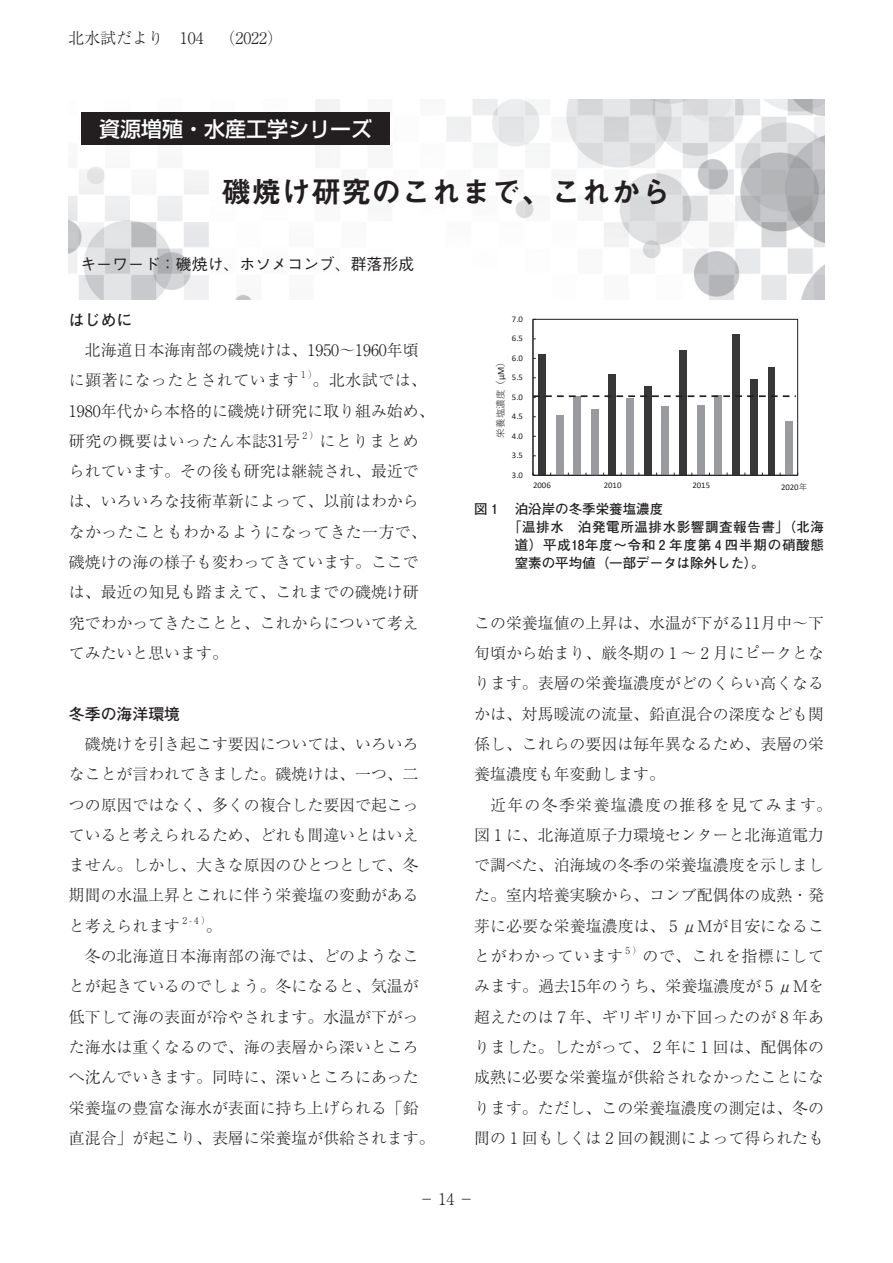
<style>
.page{position:relative;width:893px;height:1263px;background:#fff}
.page>*{position:absolute;margin:0;border:0;box-sizing:border-box;transform-origin:0 0}
.大タイトル{font:30px "Midashi Go Pro MB31";color:#231f20}
.シリーズ{font:500 21px "Shin Go Pro";color:#fff}
._1-0_本文{font:300 15.9px/30.3px "Ryumin Pro";color:#231f20}
.キーワード_シリーズ{font:500 15.9px "Gothic BBB Pro";color:#231f20}
._1____-G_1Lアキ{font:700 15.9px "Futo Go B101 Pro";color:#231f20}
._1____-G_10_6p{font:700 15.9px "Futo Go B101 Pro";color:#231f20}
._0-3_図題-J{font:700 13.5px/18px "Futo Go B101 Pro";letter-spacing:.005em;color:#231f20;text-align:justify}
.t1{font:9.6px "Yu Gothic";color:#231f20}
._1-0_本文-2{font:300 9.3px "Ryumin Pro";color:#231f20}
.t2{font:8.55px "Calibri";color:#231f20}
.s1{font-family:"Calibri"}
.s2{font-family:"Yu Gothic"}
</style>
<div class="page">
<div style="left:533px;top:319px;width:265px;height:157px;border:1px solid #231f20"></div>
<div style="left:538px;top:354px;width:7px;height:121px;background:#373738"></div>
<div style="left:556px;top:415px;width:7px;height:60px;background:#999b9e"></div>
<div style="left:574px;top:396px;width:7px;height:79px;background:#999b9e"></div>
<div style="left:591px;top:409px;width:7px;height:66px;background:#999b9e"></div>
<div style="left:609px;top:374px;width:7px;height:101px;background:#373738"></div>
<div style="left:627px;top:399px;width:7px;height:76px;background:#999b9e"></div>
<div style="left:644px;top:387px;width:7px;height:88px;background:#373738"></div>
<div style="left:662px;top:407px;width:7px;height:68px;background:#999b9e"></div>
<div style="left:679px;top:350px;width:7px;height:125px;background:#373738"></div>
<div style="left:697px;top:405px;width:7px;height:70px;background:#999b9e"></div>
<div style="left:715px;top:395px;width:7px;height:80px;background:#999b9e"></div>
<div style="left:732px;top:334px;width:7px;height:141px;background:#373738"></div>
<div style="left:750px;top:379px;width:7px;height:96px;background:#373738"></div>
<div style="left:768px;top:367px;width:7px;height:108px;background:#373738"></div>
<div style="left:785px;top:421px;width:7px;height:54px;background:#999b9e"></div>
<hr style="left:533px;top:319px;width:1px;height:156px;background:#231f20">
<hr style="left:533px;top:475px;width:265px;height:1px;background:#231f20">
<svg style="left:533px;top:395px;width:263px;height:3px"></svg>
<img style="left:69px;top:100px;width:755px;height:200px">
<div style="left:82px;top:112px;width:308px;height:33px;background:#231f20"></div>
<p class="_1-0_本文" style="left:68px;top:21px;width:216px">北水試だより　104　 （2022）</p>
<p class="シリーズ" style="left:99px;top:111px;width:274px">資源増殖・水産工学シリーズ</p>
<p class="大タイトル" style="left:221px;top:168px;width:451px">磯焼け研究のこれまで、これから</p>
<p class="キーワード_シリーズ" style="left:80px;top:251px;width:335px">キーワード：磯焼け、ホソメコンブ、群落形成</p>
<p class="_1____-G_10_6p" style="left:69px;top:307px;width:65px">はじめに</p>
<p class="_1-0_本文" style="left:69px;top:334px;width:351px;text-indent:16px">北海道日本海南部の磯焼けは、1950～1960年頃に顕著になったとされています</p>
<p class="_1-0_本文-2" style="left:301px;top:368px;width:18px">1 ）</p>
<p class="_1-0_本文" style="left:69px;top:364px;width:367px;text-indent:244px">。北水試では、<br>1980年代から本格的に磯焼け研究に取り組み始め、研究の概要はいったん本誌31号</p>
<p class="_1-0_本文-2" style="left:303px;top:428px;width:18px">2 ）</p>
<p class="_1-0_本文" style="left:69px;top:424px;width:359px;text-indent:251px">にとりまとめられています。その後も研究は継続され、最近では、いろいろな技術革新によって、以前はわからなかったこともわかるようになってきた一方で、磯焼けの海の様子も変わってきています。ここでは、最近の知見も踏まえて、これまでの磯焼け研究でわかってきたことと、これからについて考えてみたいと思います。</p>
<p class="_1____-G_1Lアキ" style="left:69px;top:701px;width:113px">冬季の海洋環境</p>
<p class="_1-0_本文" style="left:69px;top:727px;width:351px;text-align:justify;text-indent:16px">磯焼けを引き起こす要因については、いろいろなことが言われてきました。磯焼けは、一つ、二つの原因ではなく、多くの複合した要因で起こっていると考えられるため、どれも間違いとはいえません。しかし、大きな原因のひとつとして、冬期間の水温上昇とこれに伴う栄養塩の変動があると考えられます</p>
<p class="_1-0_本文-2" style="left:183px;top:913px;width:29px">2-4）</p>
<p class="_1-0_本文" style="left:206px;top:909px;width:17px">。</p>
<p class="_1-0_本文" style="left:69px;top:940px;width:367px;text-indent:16px">冬の北海道日本海南部の海では、どのようなことが起きているのでしょう。冬になると、気温が低下して海の表面が冷やされます。水温が下がった海水は重くなるので、海の表層から深いところへ沈んでいきます。同時に、深いところにあった栄養塩の豊富な海水が表面に持ち上げられる「鉛直混合」が起こり、表層に栄養塩が供給されます。</p>
<p class="t2" style="left:512px;top:313px;width:13px">7.0</p>
<p class="t2" style="left:512px;top:332px;width:13px">6.5</p>
<p class="t2" style="left:512px;top:352px;width:13px">6.0</p>
<p class="t1" style="left:492px;top:437px;width:82px;rotate:-90deg">栄養塩濃度（<span class="s1">μM</span>）</p>
<p class="t2" style="left:512px;top:371px;width:13px">5.5</p>
<p class="t2" style="left:512px;top:391px;width:13px">5.0</p>
<p class="t2" style="left:512px;top:410px;width:13px">4.5</p>
<p class="t2" style="left:512px;top:430px;width:13px">4.0</p>
<p class="t2" style="left:512px;top:449px;width:13px">3.5</p>
<p class="t2" style="left:512px;top:469px;width:13px">3.0</p>
<p class="t2" style="left:533px;top:479px;width:19px">2006</p>
<p class="t2" style="left:604px;top:479px;width:19px">2010</p>
<p class="t2" style="left:692px;top:479px;width:19px">2015</p>
<p class="t2" style="left:781px;top:481px;width:28px">2020<span class="s2">年</span></p>
<p class="_0-3_図題-J" style="left:474px;top:498px;width:190px">図 1 　泊沿岸の冬季栄養塩濃度</p>
<p class="_0-3_図題-J" style="left:515px;top:516px;width:311px;text-indent:-7px">「温排水　泊発電所温排水影響調査報告書」（北海道）平成18年度～令和 2 年度第 4 四半期の硝酸態窒素の平均値（一部データは除外した）。</p>
<p class="_1-0_本文" style="left:474px;top:606px;width:351px;text-align:justify">この栄養塩値の上昇は、水温が下がる11月中～下旬頃から始まり、厳冬期の 1 ～ 2 月にピークとなります。表層の栄養塩濃度がどのくらい高くなるかは、対馬暖流の流量、鉛直混合の深度なども関係し、これらの要因は毎年異なるため、表層の栄養塩濃度も年変動します。</p>
<p class="_1-0_本文" style="left:474px;top:788px;width:359px;text-indent:16px">近年の冬季栄養塩濃度の推移を見てみます。図 1 に、北海道原子力環境センターと北海道電力で調べた、泊海域の冬季の栄養塩濃度を示しました。室内培養実験から、コンブ配偶体の成熟・発芽に必要な栄養塩濃度は、 5 μMが目安になることがわかっています</p>
<p class="_1-0_本文-2" style="left:626px;top:943px;width:18px">5 ）</p>
<p class="_1-0_本文" style="left:474px;top:940px;width:351px;text-align:justify;text-indent:168px">ので、これを指標にしてみます。過去15年のうち、栄養塩濃度が 5 μMを超えたのは 7 年、ギリギリか下回ったのが 8 年ありました。したがって、 2 年に 1 回は、配偶体の成熟に必要な栄養塩が供給されなかったことになります。ただし、この栄養塩濃度の測定は、冬の間の 1 回もしくは 2 回の観測によって得られたも</p>
<p class="_1-0_本文" style="left:419px;top:1183px;width:57px">－14－</p>
</div>
